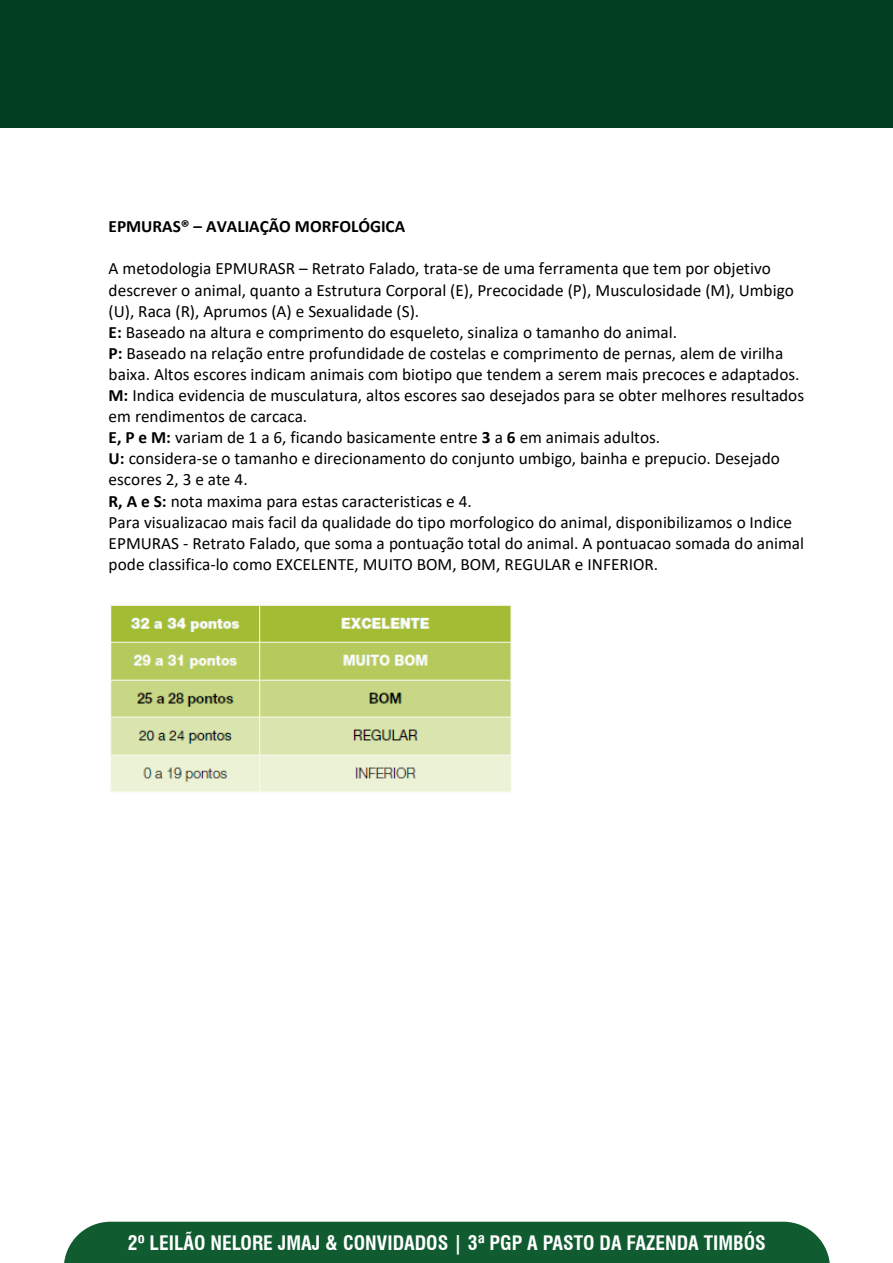
<style>
.page{position:relative;width:893px;height:1263px;background:#fff}
.page>*{position:absolute;margin:0;border:0;box-sizing:border-box;transform-origin:0 0}
.t1{font:700 condensed 19.5px "Swiss 721 BT";color:#fff}
.t2{font:17.25px/21.1px "Calibri";color:#000}
.t3{font:700 17.25px "Calibri";color:#000}
.s1{font-weight:700}
</style>
<div class="page">
<div style="left:0;top:0;width:893px;height:128px;background:#013f22"></div>
<div style="left:64px;top:1222px;width:766px;height:41px;background:#105c30"></div>
<img style="left:109px;top:605px;width:403px;height:187px">
<p class="t3" style="left:109px;top:214px;width:298px">EPMURAS® – AVALIAÇÃO MORFOLÓGICA</p>
<p class="t2" style="left:109px;top:258px;width:697px">A metodologia EPMURASR – Retrato Falado, trata-se de uma ferramenta que tem por objetivo descrever o animal, quanto a Estrutura Corporal (E), Precocidade (P), Musculosidade (M), Umbigo (U), Raca (R), Aprumos (A) e Sexualidade (S).<br><span class="s1">E:</span> Baseado na altura e comprimento do esqueleto, sinaliza o tamanho do animal.<br><span class="s1">P:</span> Baseado na relação entre profundidade de costelas e comprimento de pernas, alem de virilha baixa. Altos escores indicam animais com biotipo que tendem a serem mais precoces e adaptados.<br><span class="s1">M:</span> Indica evidencia de musculatura, altos escores sao desejados para se obter melhores resultados em rendimentos de carcaca.<br><span class="s1">E, P e M:</span> variam de 1 a 6, ficando basicamente entre <span class="s1">3</span> a <span class="s1">6</span> em animais adultos.<br><span class="s1">U:</span> considera-se o tamanho e direcionamento do conjunto umbigo, bainha e prepucio. Desejado escores 2, 3 e ate 4.<br><span class="s1">R, A e S:</span> nota maxima para estas caracteristicas e 4.<br>Para visualizacao mais facil da qualidade do tipo morfologico do animal, disponibilizamos o Indice EPMURAS - Retrato Falado, que soma a pontuação total do animal. A pontuacao somada do animal pode classifica-lo como EXCELENTE, MUITO BOM, BOM, REGULAR e INFERIOR.</p>
<p class="t1" style="left:128px;top:1231px;width:639px">2º LEILÃO NELORE JMAJ &amp; CONVIDADOS | 3ª PGP A PASTO DA FAZENDA TIMBÓS</p>
</div>
